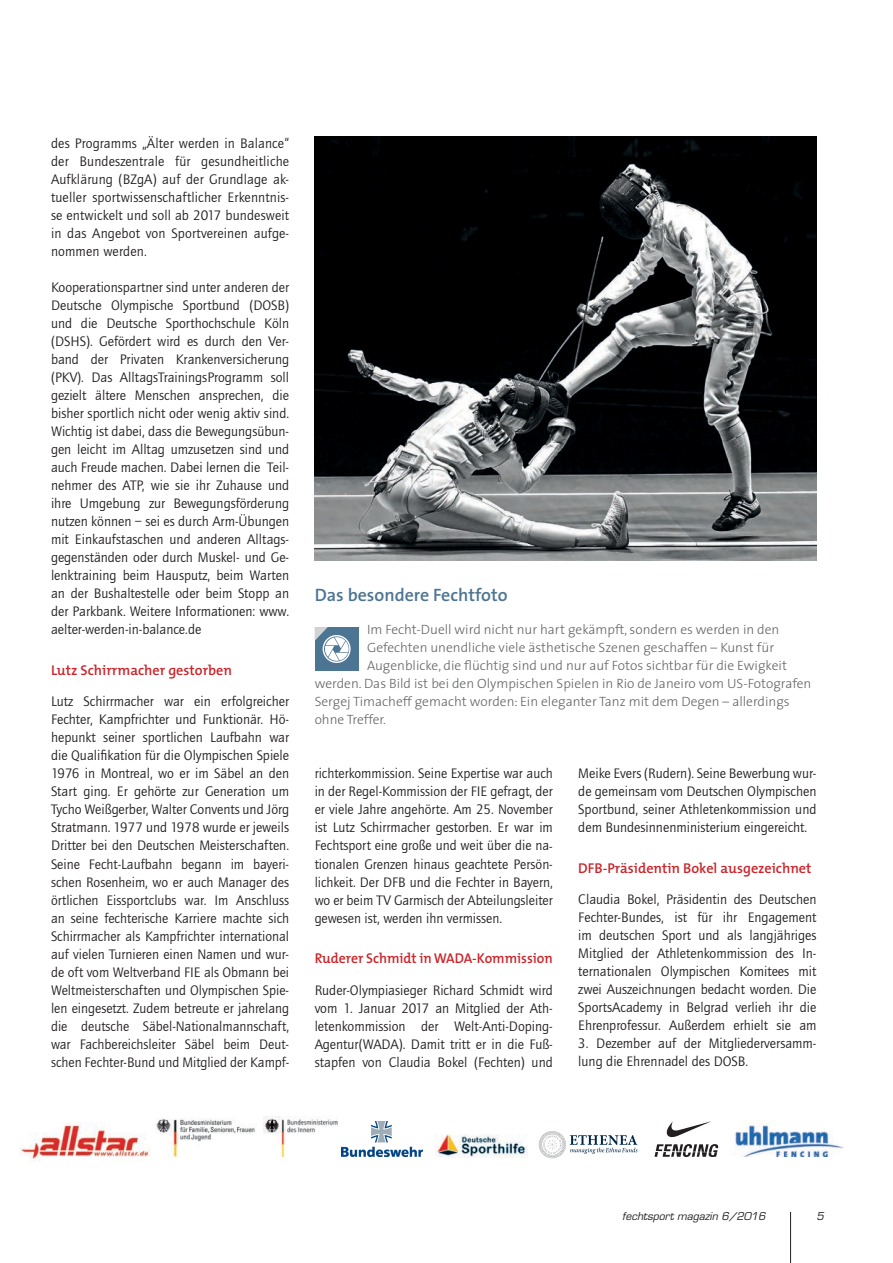
<style>
.page{position:relative;width:893px;height:1263px;background:#fff}
.page>*{position:absolute;margin:0;border:0;box-sizing:border-box;transform-origin:0 0}
.t1{font:600 18px "The Sans";color:#4c7493}
.t2{font:14.25px/18px "Quay Sans EF";color:#231f20;text-align:justify}
.t3{font:600 14.25px "The Mix";color:#c9252b}
.t4{font:300 13.5px "The Sans";color:#636466}
.t5{font:italic 10.5px "Eurostile LT";color:#231f20}
</style>
<div class="page">
<img style="left:156px;top:1119px;width:99px;height:39px">
<img style="left:264px;top:1116px;width:74px;height:42px">
<svg style="left:654px;top:1144px;width:65px;height:13px"></svg>
<svg style="left:666px;top:1121px;width:45px;height:17px"></svg>
<img style="left:436px;top:1134px;width:91px;height:24px">
<img style="left:733px;top:1120px;width:110px;height:36px">
<img style="left:19px;top:1122px;width:131px;height:39px">
<img style="left:341px;top:1122px;width:81px;height:34px">
<svg style="left:539px;top:1131px;width:98px;height:27px"></svg>
<hr style="left:790px;top:1212px;width:1px;height:51px;background:#231f20">
<img style="left:315px;top:136px;width:501px;height:424px">
<div style="left:315px;top:627px;width:44px;height:44px;background:#4c7493"></div>
<svg style="left:315px;top:627px;width:36px;height:36px"></svg>
<p class="t2" style="left:51px;top:135px;width:240px">des Programms „Älter werden in Balance“ der Bundeszentrale für gesundheitliche Aufklärung (BZgA) auf der Grundlage ak&shy;tueller sportwissenschaftlicher Erkenntnis&shy;se entwickelt und soll ab 2017 bundesweit in das Angebot von Sportvereinen aufge&shy;nommen werden.</p>
<p class="t2" style="left:51px;top:279px;width:240px">Kooperationspartner sind unter anderen der Deutsche Olympische Sportbund (DOSB) und die Deutsche Sporthochschule Köln (DSHS). Gefördert wird es durch den Ver&shy;band der Privaten Krankenversicherung (PKV). Das AlltagsTrainingsProgramm soll gezielt ältere Menschen ansprechen, die bisher sportlich nicht oder wenig aktiv sind.<br>Wichtig ist dabei, dass die Bewegungsübun&shy;gen leicht im Alltag umzusetzen sind und auch Freude machen. Dabei lernen die Teil&shy;nehmer des ATP, wie sie ihr Zuhause und ihre Umgebung zur Bewegungsförderung nutzen können – sei es durch Arm-Übungen mit Einkaufstaschen und anderen Alltags&shy;gegenständen oder durch Muskel- und Ge&shy;lenktraining beim Hausputz, beim Warten an der Bushaltestelle oder beim Stopp an der Parkbank. Weitere Informationen: www. aelter-werden-in-balance.de</p>
<p class="t3" style="left:51px;top:658px;width:183px">Lutz Schirrmacher gestorben</p>
<p class="t2" style="left:51px;top:693px;width:240px">Lutz Schirrmacher war ein erfolgreicher Fechter, Kampfrichter und Funktionär. Hö&shy;hepunkt seiner sportlichen Laufbahn war die Qualifikation für die Olympischen Spiele 1976 in Montreal, wo er im Säbel an den Start ging. Er gehörte zur Generation um Tycho Weißgerber, Walter Convents und Jörg Stratmann. 1977 und 1978 wurde er jeweils Dritter bei den Deutschen Meisterschaften.<br>Seine Fecht-Laufbahn begann im bayeri&shy;schen Rosenheim, wo er auch Manager des örtlichen Eissportclubs war. Im Anschluss an seine fechterische Karriere machte sich Schirrmacher als Kampfrichter international auf vielen Turnieren einen Namen und wur&shy;de oft vom Weltverband FIE als Obmann bei Weltmeisterschaften und Olympischen Spie&shy;len eingesetzt. Zudem betreute er jahrelang die deutsche Säbel-Nationalmannschaft, war Fachbereichsleiter Säbel beim Deut&shy;schen Fechter-Bund und Mitglied der Kampf-</p>
<p class="t1" style="left:315px;top:580px;width:194px">Das besondere Fechtfoto</p>
<p class="t4" style="left:367px;top:619px;width:414px">Im Fecht-Duell wird nicht nur hart gekämpft, sondern es werden in den</p>
<p class="t4" style="left:367px;top:637px;width:409px">Gefechten unendliche viele ästhetische Szenen geschaffen – Kunst für</p>
<p class="t4" style="left:367px;top:655px;width:421px">Augenblicke, die flüchtig sind und nur auf Fotos sichtbar für die Ewigkeit</p>
<p class="t4" style="left:315px;top:673px;width:498px">werden. Das Bild ist bei den Olympischen Spielen in Rio de Janeiro vom US-Fotografen</p>
<p class="t4" style="left:315px;top:691px;width:477px">Sergej Timacheff gemacht worden: Ein eleganter Tanz mit dem Degen – allerdings</p>
<p class="t4" style="left:315px;top:709px;width:73px">ohne Treffer.</p>
<p class="t2" style="left:315px;top:765px;width:240px">richterkommission. Seine Expertise war auch in der Regel-Kommission der FIE gefragt, der er viele Jahre angehörte. Am 25. November ist Lutz Schirrmacher gestorben. Er war im Fechtsport eine große und weit über die na&shy;tionalen Grenzen hinaus geachtete Persön&shy;lichkeit. Der DFB und die Fechter in Bayern, wo er beim TV Garmisch der Abteilungsleiter gewesen ist, werden ihn vermissen.</p>
<p class="t3" style="left:315px;top:946px;width:240px">Ruderer Schmidt in WADA-Kommission</p>
<p class="t2" style="left:315px;top:981px;width:240px">Ruder-Olympiasieger Richard Schmidt wird vom 1. Januar 2017 an Mitglied der Ath&shy;letenkommission der Welt-Anti-Doping-Agentur(WADA). Damit tritt er in die Fuß&shy;stapfen von Claudia Bokel (Fechten) und</p>
<p class="t2" style="left:578px;top:765px;width:240px">Meike Evers (Rudern). Seine Bewerbung wur&shy;de gemeinsam vom Deutschen Olympischen Sportbund, seiner Athletenkommission und dem Bundesinnenministerium eingereicht.</p>
<p class="t3" style="left:578px;top:856px;width:235px">DFB-Präsidentin Bokel ausgezeichnet</p>
<p class="t2" style="left:578px;top:891px;width:240px">Claudia Bokel, Präsidentin des Deutschen Fechter-Bundes, ist für ihr Engagement im deutschen Sport und als langjähriges Mitglied der Athletenkommission des In&shy;ternationalen Olympischen Komitees mit zwei Auszeichnungen bedacht worden. Die SportsAcademy in Belgrad verlieh ihr die Ehrenprofessur. Außerdem erhielt sie am</p>
<p class="t2" style="left:578px;top:1035px;width:240px">3. Dezember auf der Mitgliederversamm&shy;lung die Ehrennadel des DOSB.</p>
<p class="t5" style="left:622px;top:1210px;width:145px">fechtsport magazin 6/2016</p>
<p class="t5" style="left:816px;top:1210px;width:9px">5</p>
</div>
